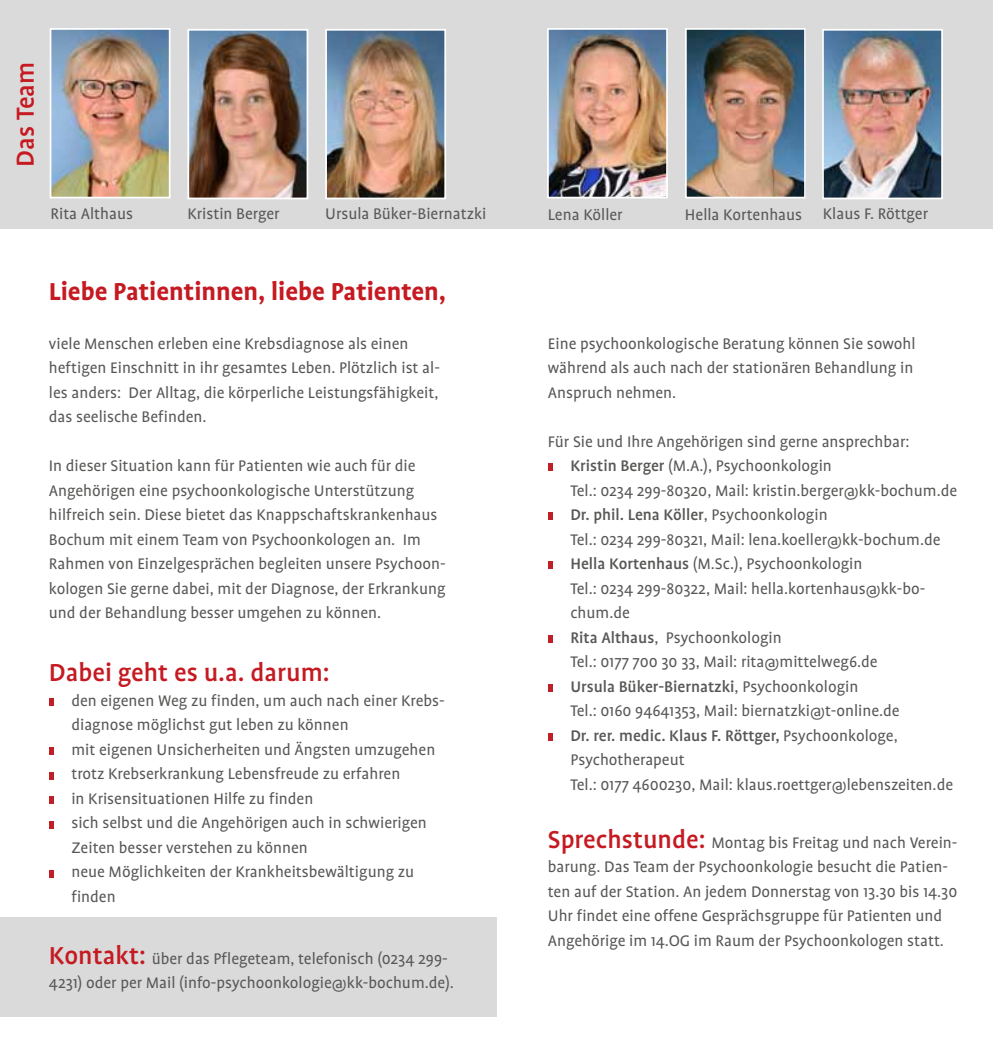
<style>
.page{position:relative;width:993px;height:1042px;background:#fff}
.page>*{position:absolute;margin:0;border:0;box-sizing:border-box;transform-origin:0 0}
.t1{font:700 28px "Profile";color:#c51a21}
.t2{font:500 28px "Profile";color:#c51a21}
.t3{font:17.5px/24.5px "Profile";color:#575756}
.s1{font-weight:500;font-size:28px;color:#c51a21}
.s2{font-weight:500}
</style>
<div class="page">
<div style="left:0;top:917px;width:496px;height:100px;background:#dadada"></div>
<div style="left:0;top:0;width:992px;height:228px;background:#dadada"></div>
<div style="left:49px;top:698px;width:5px;height:8px;background:#c11f26"></div>
<div style="left:49px;top:747px;width:5px;height:8px;background:#c11f26"></div>
<svg style="left:49px;top:772px;width:5px;height:7px"></svg>
<div style="left:49px;top:796px;width:5px;height:8px;background:#c11f26"></div>
<svg style="left:49px;top:821px;width:5px;height:7px"></svg>
<svg style="left:49px;top:870px;width:5px;height:7px"></svg>
<div style="left:547px;top:463px;width:5px;height:8px;background:#c11f26"></div>
<div style="left:547px;top:512px;width:5px;height:8px;background:#c11f26"></div>
<div style="left:547px;top:561px;width:5px;height:8px;background:#c11f26"></div>
<svg style="left:548px;top:635px;width:4px;height:7px"></svg>
<svg style="left:548px;top:684px;width:4px;height:7px"></svg>
<svg style="left:548px;top:733px;width:4px;height:7px"></svg>
<img style="left:53px;top:31px;width:114px;height:164px">
<div style="left:50px;top:28px;width:120px;height:170px;border:2px solid #fff"></div>
<img style="left:550px;top:31px;width:114px;height:164px">
<div style="left:547px;top:28px;width:120px;height:170px;border:2px solid #fff"></div>
<img style="left:687px;top:31px;width:115px;height:164px">
<div style="left:684px;top:28px;width:121px;height:170px;border:2px solid #fff"></div>
<img style="left:328px;top:32px;width:115px;height:164px">
<div style="left:325px;top:29px;width:121px;height:170px;border:2px solid #fff"></div>
<img style="left:824px;top:32px;width:115px;height:164px">
<div style="left:821px;top:29px;width:121px;height:170px;border:2px solid #fff"></div>
<img style="left:190px;top:32px;width:115px;height:164px">
<div style="left:187px;top:29px;width:121px;height:170px;border:2px solid #fff"></div>
<h1 class="t2" style="left:11px;top:167px;width:106px;rotate:-90deg">Das Team</h1>
<p class="t3" style="left:50px;top:202px;width:84px">Rita Althaus</p>
<p class="t3" style="left:187px;top:202px;width:94px">Kristin Berger</p>
<p class="t3" style="left:325px;top:202px;width:163px">Ursula Büker-Biernatzki</p>
<p class="t3" style="left:547px;top:202px;width:76px">Lena Köller</p>
<p class="t3" style="left:684px;top:202px;width:244px">Hella Kortenhaus Klaus F. Röttger</p>
<h1 class="t1" style="left:49px;top:276px;width:398px">Liebe Patientinnen, liebe Patienten,</h1>
<p class="t3" style="left:49px;top:331px;width:392px">viele Menschen erleben eine Krebsdiagnose als einen heftigen Einschnitt in ihr gesamtes Leben. Plötzlich ist al&shy;les anders: Der Alltag, die körperliche Leistungsfähigkeit, das seelische Befinden.</p>
<p class="t3" style="left:49px;top:454px;width:398px">In dieser Situation kann für Patienten wie auch für die Angehörigen eine psychoonkologische Unterstützung hilfreich sein. Diese bietet das Knappschaftskrankenhaus Bochum mit einem Team von Psychoonkologen an. Im Rahmen von Einzelgesprächen begleiten unsere Psychoon&shy;kologen Sie gerne dabei, mit der Diagnose, der Erkrankung und der Behandlung besser umgehen zu können.</p>
<h1 class="t2" style="left:49px;top:658px;width:282px">Dabei geht es u.a. darum:</h1>
<p class="t3" style="left:71px;top:688px;width:375px">den eigenen Weg zu finden, um auch nach einer Krebs&shy;diagnose möglichst gut leben zu können<br>mit eigenen Unsicherheiten und Ängsten umzugehen trotz Krebserkrankung Lebensfreude zu erfahren<br>in Krisensituationen Hilfe zu finden<br>sich selbst und die Angehörigen auch in schwierigen Zeiten besser verstehen zu können<br>neue Möglichkeiten der Krankheitsbewältigung zu finden</p>
<p class="t3" style="left:49px;top:946px;width:406px"><span class="s1">Kontakt:</span> über das Pflegeteam, telefonisch (0234 299-<br>4231) oder per Mail (info-psychoonkologie@kk-bochum.de).</p>
<p class="t3" style="left:547px;top:331px;width:369px">Eine psychoonkologische Beratung können Sie sowohl während als auch nach der stationären Behandlung in<br>Anspruch nehmen.</p>
<p class="t3" style="left:570px;top:429px;width:388px;text-indent:-22px">Für Sie und Ihre Angehörigen sind gerne ansprechbar:<br><span class="s2">Kristin Berger</span> (M.A.), Psychoonkologin<br>Tel.: 0234 299-80320, Mail: kristin.berger@kk-bochum.de <span class="s2">Dr. phil. Lena Köller</span>, Psychoonkologin<br>Tel.: 0234 299-80321, Mail: lena.koeller@kk-bochum.de <span class="s2">Hella Kortenhaus</span> (M.Sc.), Psychoonkologin<br>Tel.: 0234 299-80322, Mail: hella.kortenhaus@kk-bo&shy;chum.de<br><span class="s2">Rita Althaus</span>, Psychoonkologin<br>Tel.: 0177 700 30 33, Mail: rita@mittelweg6.de<br><span class="s2">Ursula Büker-Biernatzki</span>, Psychoonkologin<br>Tel.: 0160 94641353, Mail: biernatzki@t-online.de<br><span class="s2">Dr. rer. medic. Klaus F. Röttger,</span> Psychoonkologe, Psychotherapeut<br>Tel.: 0177 4600230, Mail: klaus.roettger@lebenszeiten.de</p>
<p class="t3" style="left:547px;top:830px;width:411px"><span class="s1">Sprechstunde:</span> Montag bis Freitag und nach Verein&shy;barung. Das Team der Psychoonkologie besucht die Patien&shy;ten auf der Station. An jedem Donnerstag von 13.30 bis 14.30<br>Uhr findet eine offene Gesprächsgruppe für Patienten und Angehörige im 14.OG im Raum der Psychoonkologen statt.</p>
</div>
